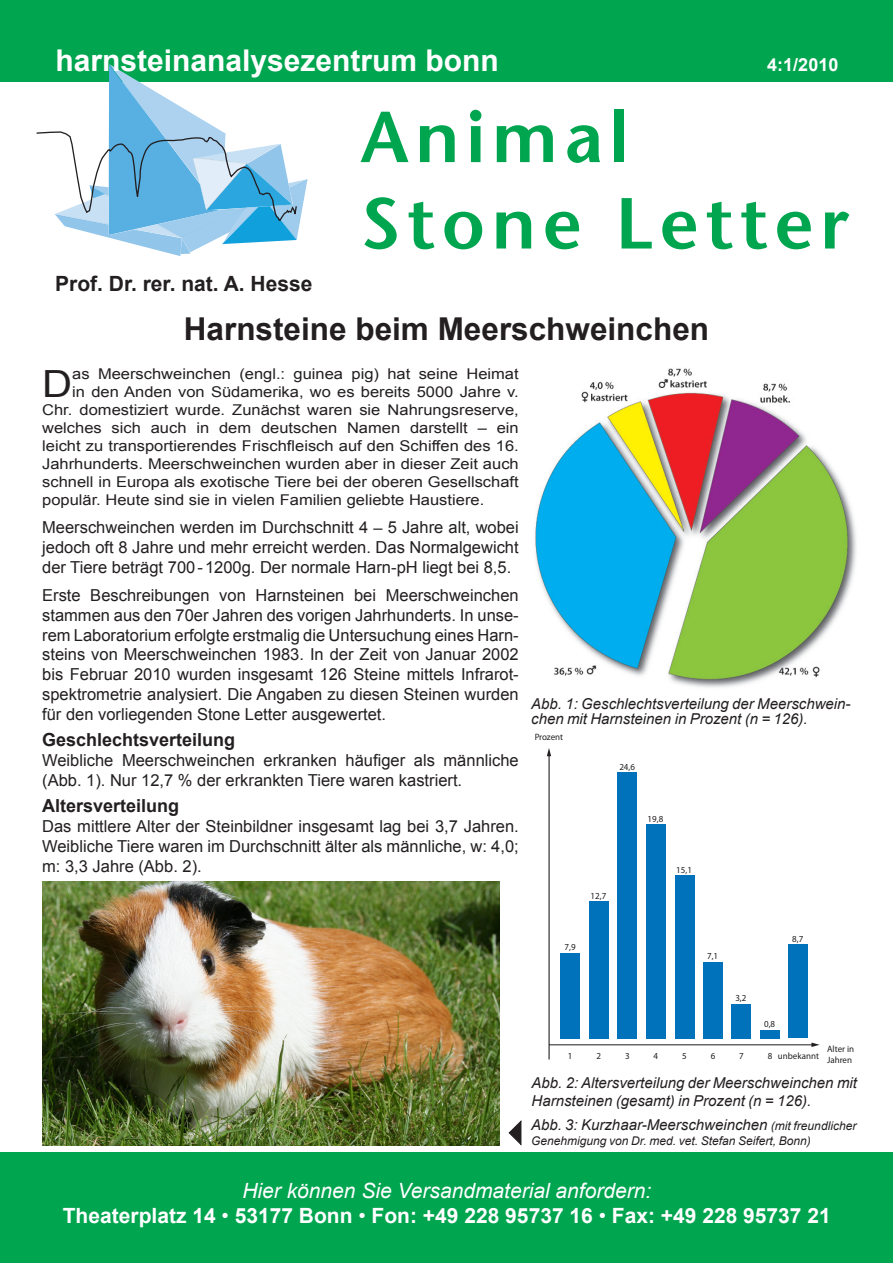
<style>
.page{position:relative;width:893px;height:1263px;background:#fff}
.page>*{position:absolute;margin:0;border:0;box-sizing:border-box;transform-origin:0 0}
.Blickfang_1{font:600 72px "Stone Sans";letter-spacing:.09em;color:#00a54f}
.Text-Initial{font:37.5px "Arial";color:#231f20;scale:1.11 1}
.Ü_21p_Arial_f{font:700 31.5px "Arial";color:#231f20}
.t1{font:700 30px "Arial";color:#fff}
.t2{font:700 21px "Arial";color:#fff}
.t3{font:italic 21px "Arial";color:#fff}
.t4{font:700 21px "Arial";color:#231f20}
.Ü-Tab-12p{font:700 18px "Arial";color:#231f20}
.t5{font:700 18px "Arial";color:#fff}
.Text-lbg{font:16.5px/19.8px "Arial";color:#231f20;text-align:justify}
.Bildunterschrift-kur{font:italic 15px/15px "Arial";color:#231f20}
.Ü-Tab-12p-2{font:italic 15px/18px "Arial";color:#231f20}
.Text-Initial-2{font:14.85px "Arial";color:#231f20;scale:1.11 1}
.Bildunterschrift-kur-2{font:italic 12px "Arial";color:#231f20}
.t6{font:9.15px/11.1px "Myriad Pro";color:#231f20}
.s1{font-size:14.85px}
.s2{font-size:12px}
.s3{font-weight:400}
</style>
<div class="page">
<div style="left:0;top:0;width:893px;height:81px;background:#00a54f"></div>
<svg style="left:35px;top:64px;width:272px;height:192px"></svg>
<div style="left:0;top:1153px;width:893px;height:110px;background:#00a54f"></div>
<img style="left:535px;top:368px;width:321px;height:320px">
<img style="left:43px;top:881px;width:457px;height:264px">
<svg style="left:508px;top:1120px;width:14px;height:26px"></svg>
<div style="left:560px;top:953px;width:20px;height:85px;background:#0072bc"></div>
<hr style="left:549px;top:1045px;width:264px;height:1px;background:#b4b3b3">
<hr style="left:549px;top:1044px;width:264px;height:1px;background:#231f20">
<svg style="left:811px;top:1042px;width:8px;height:5px"></svg>
<hr style="left:549px;top:755px;width:1px;height:304px;background:#231f20">
<svg style="left:547px;top:748px;width:4px;height:8px"></svg>
<div style="left:589px;top:901px;width:20px;height:137px;background:#0072bc"></div>
<div style="left:618px;top:772px;width:19px;height:266px;background:#0072bc"></div>
<div style="left:646px;top:824px;width:20px;height:214px;background:#0072bc"></div>
<div style="left:675px;top:875px;width:19px;height:163px;background:#0072bc"></div>
<div style="left:703px;top:962px;width:20px;height:76px;background:#0072bc"></div>
<div style="left:789px;top:944px;width:19px;height:94px;background:#0072bc"></div>
<div style="left:732px;top:1004px;width:19px;height:34px;background:#0072bc"></div>
<div style="left:760px;top:1030px;width:20px;height:8px;background:#0072bc"></div>
<p class="t1" style="left:55px;top:41px;width:445px">harnsteinanalysezentrum bonn</p>
<p class="t5" style="left:767px;top:53px;width:73px">4:1/2010</p>
<p class="t4" style="left:55px;top:269px;width:259px">Prof. Dr. rer. nat. A. Hesse</p>
<p class="Blickfang_1" style="left:361px;top:94px;width:270px">Animal</p>
<p class="Blickfang_1" style="left:361px;top:180px;width:490px">Stone Letter</p>
<p class="Ü_21p_Arial_f" style="left:184px;top:308px;width:527px">Harnsteine beim Meerschweinchen</p>
<p class="Text-Initial" style="left:42px;top:359px;width:29px">D</p>
<p class="Text-Initial-2" style="left:72px;top:364px;width:404px">as Meerschweinchen (engl.: guinea pig) hat seine Heimat</p>
<p class="Text-Initial-2" style="left:72px;top:382px;width:404px">in den Anden von Südamerika, wo es bereits 5000 Jahre v.</p>
<p class="Text-Initial-2" style="left:42px;top:400px;width:431px">Chr. domestiziert wurde. Zunächst waren sie Nahrungsreserve,</p>
<p class="Text-Initial-2" style="left:42px;top:418px;width:431px">welches sich auch in dem deutschen Namen darstellt – ein</p>
<p class="Text-Initial-2" style="left:42px;top:436px;width:431px">leicht zu transportierendes Frischfleisch auf den Schiffen des 16.</p>
<p class="Text-Initial-2" style="left:42px;top:454px;width:431px">Jahrhunderts. Meerschweinchen wurden aber in dieser Zeit auch</p>
<p class="Text-Initial-2" style="left:42px;top:472px;width:431px">schnell in Europa als exotische Tiere bei der oberen Gesellschaft</p>
<p class="Text-Initial-2" style="left:42px;top:490px;width:400px">populär. Heute sind sie in vielen Familien geliebte Haustiere.</p>
<p class="Text-lbg" style="left:42px;top:518px;width:478px">Meerschweinchen werden im Durchschnitt 4 <span class="s1">–</span> 5 Jahre alt, wobei jedoch oft 8 Jahre und mehr erreicht werden. Das Normalgewicht der Tiere beträgt 700-1200g. Der normale Harn-pH liegt bei 8,5.</p>
<p class="Text-lbg" style="left:42px;top:585px;width:478px">Erste Beschreibungen von Harnsteinen bei Meerschweinchen stammen aus den 70er Jahren des vorigen Jahrhunderts. In unse&shy;rem Laboratorium erfolgte erstmalig die Untersuchung eines Harn&shy;steins von Meerschweinchen 1983. In der Zeit von Januar 2002 bis Februar 2010 wurden insgesamt 126 Steine mittels Infrarot&shy;spektrometrie analysiert. Die Angaben zu diesen Steinen wurden für den vorliegenden Stone Letter ausgewertet.</p>
<p class="Ü-Tab-12p" style="left:42px;top:728px;width:195px">Geschlechtsverteilung</p>
<p class="Text-lbg" style="left:42px;top:751px;width:478px">Weibliche Meerschweinchen erkranken häufiger als männliche (Abb. 1). Nur 12,7 % der erkrankten Tiere waren kastriert.</p>
<p class="Ü-Tab-12p" style="left:42px;top:794px;width:139px">Altersverteilung</p>
<p class="Text-lbg" style="left:42px;top:817px;width:478px">Das mittlere Alter der Steinbildner insgesamt lag bei 3,7 Jahren.<br>Weibliche Tiere waren im Durchschnitt älter als männliche, w: 4,0; m: 3,3 Jahre (Abb. 2).</p>
<p class="Bildunterschrift-kur" style="left:531px;top:696px;width:321px">Abb. 1: Geschlechtsverteilung der Meerschwein&shy;chen mit Harnsteinen in Prozent (n = 126).</p>
<p class="t6" style="left:535px;top:731px;width:30px">Prozent</p>
<p class="t6" style="left:619px;top:761px;width:17px">24,6</p>
<p class="t6" style="left:591px;top:890px;width:17px">12,7</p>
<p class="t6" style="left:648px;top:813px;width:17px">19,8</p>
<p class="t6" style="left:676px;top:864px;width:17px">15,1</p>
<p class="t6" style="left:565px;top:941px;width:13px">7,9</p>
<p class="t6" style="left:707px;top:950px;width:13px">7,1</p>
<p class="t6" style="left:792px;top:933px;width:13px">8,7</p>
<p class="t6" style="left:735px;top:993px;width:13px">3,2</p>
<p class="t6" style="left:764px;top:1018px;width:13px">0,8</p>
<p class="t6" style="left:568px;top:1051px;width:6px">1</p>
<p class="t6" style="left:596px;top:1051px;width:6px">2</p>
<p class="t6" style="left:625px;top:1051px;width:6px">3</p>
<p class="t6" style="left:654px;top:1051px;width:6px">4</p>
<p class="t6" style="left:682px;top:1051px;width:6px">5</p>
<p class="t6" style="left:711px;top:1051px;width:6px">6</p>
<p class="t6" style="left:739px;top:1051px;width:6px">7</p>
<p class="t6" style="left:768px;top:1050px;width:53px">8 unbekannt</p>
<p class="t6" style="left:827px;top:1043px;width:28px">Alter in<br>Jahren</p>
<p class="Ü-Tab-12p-2" style="left:531px;top:1074px;width:327px">Abb. 2: Altersverteilung der Meerschweinchen mit<br>Harnsteinen (gesamt) in Prozent (n = 126).</p>
<p class="Bildunterschrift-kur" style="left:531px;top:1118px;width:327px">Abb. 3: Kurzhaar-Meerschweinchen <span class="s2">(mit freundlicher</span></p>
<p class="Bildunterschrift-kur-2" style="left:531px;top:1133px;width:281px">Genehmigung von Dr. med. vet. Stefan Seifert, Bonn)</p>
<p class="t3" style="left:242px;top:1177px;width:410px">Hier können Sie Versandmaterial anfordern:</p>
<p class="t2" style="left:63px;top:1202px;width:769px">Theaterplatz 14 <span class="s3">•</span> 53177 Bonn <span class="s3">•</span> Fon: +49 228 95737 16 <span class="s3">•</span> Fax: +49 228 95737 21</p>
</div>
